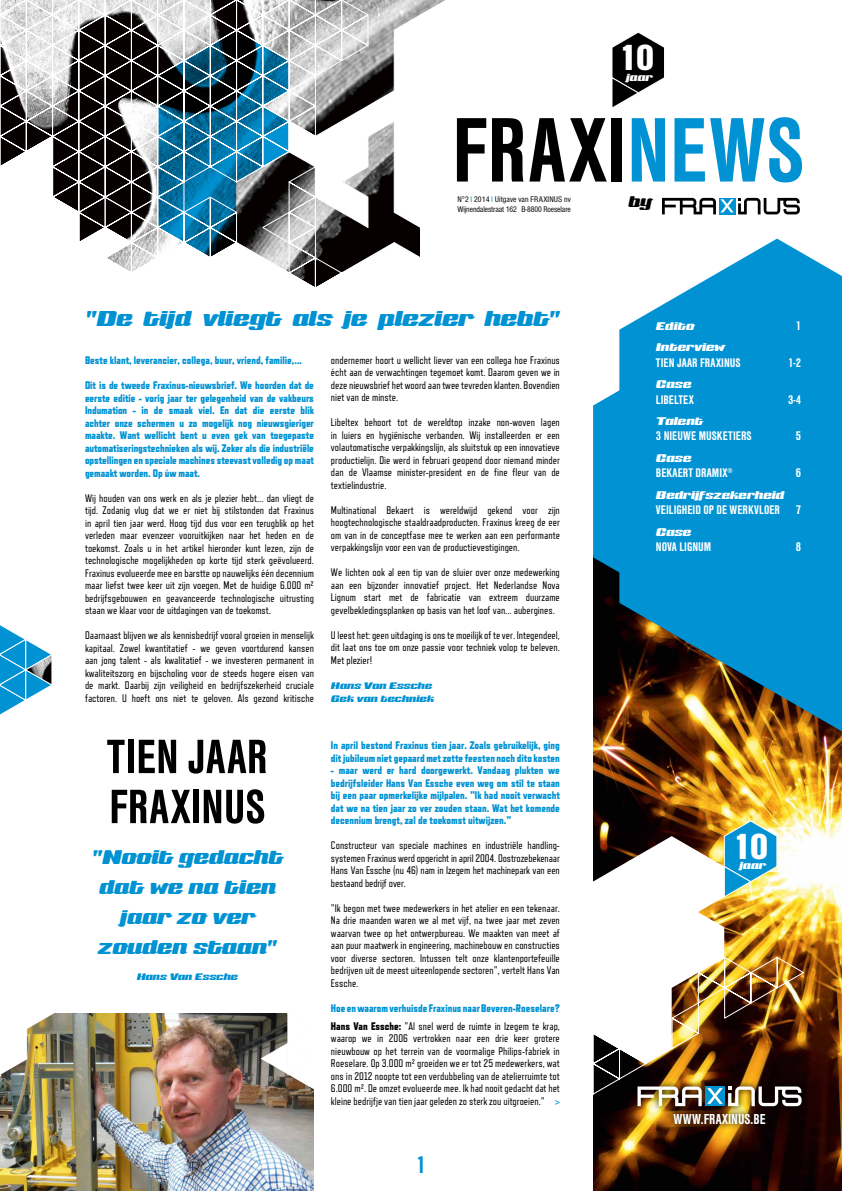
<style>
.page{position:relative;width:842px;height:1191px;background:#fff}
.page>*{position:absolute;margin:0;border:0;box-sizing:border-box;transform-origin:0 0}
.t1{font:700 95px "Nimbus San Con";letter-spacing:.005em;color:#000}
.t2{font:700 50px/50px "Nimbus San Con";color:#000}
.t3{font:900 38.5px "Nimbus San Con";color:#fff}
.t4{font:500 25px "Sneakers Script";color:#0092d3}
.t5{font:700 25px "Nimbus San Con";color:#0092d3}
.t6{font:500 23px/30px "Sneakers Script";color:#0092d3;text-align:center}
.t7{font:500 18px "Sneakers Script";color:#000}
.t8{font:700 15px "Nimbus San Con";color:#fff}
.t9{font:700 13px "Nimbus San Con";color:#fff}
.t10{font:500 13px "Sneakers Script";color:#fff}
.t11{font:500 12px "Sneakers Script";color:#fff}
.t12{font:11px/12.5px "Refrigerator Deluxe";color:#000;text-align:justify}
.t13{font:800 11px/12.5px "Refrigerator Deluxe";color:#0092d3;text-align:justify}
.t14{font:500 11px/12.5px "Sneakers Script";color:#0092d3}
.t15{font:8.5px/10px "Nimbus San Con";letter-spacing:-.01em;color:#000}
.s1{color:#0092d3}
.s2{color:#000}
.s3{font-weight:400;color:#000}
</style>
<div class="page">
<img style="left:593px;top:731px;width:249px;height:460px">
<svg style="left:593px;top:239px;width:249px;height:492px;background:#268db9"></svg>
<svg style="left:369px;top:0;width:76px;height:258px"></svg>
<svg style="left:662px;top:198px;width:138px;height:16px"></svg>
<svg style="left:343px;top:0;width:26px;height:272px"></svg>
<svg style="left:1px;top:0;width:342px;height:287px"></svg>
<svg style="left:0;top:7px;width:1px;height:159px"></svg>
<svg style="left:612px;top:32px;width:52px;height:76px"></svg>
<svg style="left:0;top:625px;width:52px;height:90px"></svg>
<div style="left:631px;top:1080px;width:177px;height:32px;background:#110101"></div>
<img style="left:593px;top:956px;width:211px;height:235px">
<img style="left:593px;top:820px;width:184px;height:243px">
<img style="left:0;top:1014px;width:314px;height:177px">
<img style="left:0;top:1013px;width:54px;height:70px">
<svg style="left:261px;top:1013px;width:53px;height:76px"></svg>
<h3 class="t3" style="left:619px;top:36px;width:37px">10</h3>
<p class="t11" style="left:626px;top:70px;width:28px">jaar</p>
<h1 class="t1" style="left:452px;top:98px;width:353px">FRAXI<span class="s1">NEWS</span></h1>
<h3 class="t7" style="left:628px;top:191px;width:25px">by</h3>
<p class="t15" style="left:457px;top:195px;width:115px">N°2 <span class="s1">I</span> 2014 <span class="s1">I</span> Uitgave van FRAXINUS nv<br>Wijnendalestraat 162 B-8800 Roeselare</p>
<h3 class="t4" style="left:85px;top:304px;width:476px">"De tijd vliegt als je plezier hebt"</h3>
<p class="t13" style="left:85px;top:354px;width:219px">Beste klant, leverancier, collega, buur, vriend, familie,...</p>
<p class="t13" style="left:85px;top:379px;width:230px">Dit is de tweede Fraxinus-nieuwsbrief. We hoorden dat de eerste editie - vorig jaar ter gelegenheid van de vakbeurs Indumation - in de smaak viel. En dat die eerste blik achter onze schermen u zo mogelijk nog nieuwsgieriger maakte. Want wellicht bent u even gek van toegepaste automatiseringstechnieken als wij. Zeker als die industriële opstellingen en speciale machines steevast volledig op maat gemaakt worden. Op úw maat.</p>
<p class="t12" style="left:85px;top:491px;width:230px">Wij houden van ons werk en als je plezier hebt... dan vliegt de tijd. Zodanig vlug dat we er niet bij stilstonden dat Fraxinus in april tien jaar werd. Hoog tijd dus voor een terugblik op het verleden maar evenzeer vooruitkijken naar het heden en de toekomst. Zoals u in het artikel hieronder kunt lezen, zijn de technologische mogelijkheden op korte tijd sterk geëvolueerd.<br>Fraxinus evolueerde mee en barstte op nauwelijks één decennium maar liefst twee keer uit zijn voegen. Met de huidige 6.000 m² bedrijfsgebouwen en geavanceerde technologische uitrusting staan we klaar voor de uitdagingen van de toekomst.</p>
<p class="t12" style="left:85px;top:629px;width:230px">Daarnaast blijven we als kennisbedrijf vooral groeien in menselijk kapitaal. Zowel kwantitatief - we geven voortdurend kansen aan jong talent - als kwalitatief - we investeren permanent in kwaliteitszorg en bijscholing voor de steeds hogere eisen van de markt. Daarbij zijn veiligheid en bedrijfszekerheid cruciale factoren. U hoeft ons niet te geloven. Als gezond kritische</p>
<h2 class="t2" style="left:107px;top:732px;width:162px">TIEN JAAR<br>FRAXINUS</h2>
<h3 class="t6" style="left:92px;top:841px;width:193px">"Nooit gedacht dat we na tien jaar zo ver zouden staan"</h3>
<p class="t14" style="left:137px;top:970px;width:102px">Hans Van Essche</p>
<p class="t12" style="left:331px;top:354px;width:230px">ondernemer hoort u wellicht liever van een collega hoe Fraxinus écht aan de verwachtingen tegemoet komt. Daarom geven we in deze nieuwsbrief het woord aan twee tevreden klanten. Bovendien niet van de minste.</p>
<p class="t12" style="left:331px;top:416px;width:230px">Libeltex behoort tot de wereldtop inzake non-woven lagen in luiers en hygiënische verbanden. Wij installeerden er een volautomatische verpakkingslijn, als sluitstuk op een innovatieve productielijn. Die werd in februari geopend door niemand minder dan de Vlaamse minister-president en de fine fleur van de textielindustrie.</p>
<p class="t12" style="left:331px;top:504px;width:230px">Multinational Bekaert is wereldwijd gekend voor zijn hoogtechnologische staaldraadproducten. Fraxinus kreeg de eer om van in de conceptfase mee te werken aan een performante verpakkingslijn voor een van de productievestigingen.</p>
<p class="t12" style="left:331px;top:566px;width:230px">We lichten ook al een tip van de sluier over onze medewerking aan een bijzonder innovatief project. Het Nederlandse Nova Lignum start met de fabricatie van extreem duurzame gevelbekledingsplanken op basis van het loof van... aubergines.</p>
<p class="t12" style="left:331px;top:629px;width:230px">U leest het: geen uitdaging is ons te moeilijk of te ver. Integendeel, dit laat ons toe om onze passie voor techniek volop te beleven.<br>Met plezier!</p>
<p class="t14" style="left:331px;top:679px;width:104px">Hans Van Essche<br>Gek van techniek</p>
<p class="t13" style="left:331px;top:739px;width:230px">In april bestond Fraxinus tien jaar. Zoals gebruikelijk, ging dit jubileum niet gepaard met zotte feesten noch dito kosten</p>
<p class="t13" style="left:331px;top:764px;width:230px">- maar werd er hard doorgewerkt. Vandaag plukten we bedrijfsleider Hans Van Essche even weg om stil te staan bij een paar opmerkelijke mijlpalen. "Ik had nooit verwacht dat we na tien jaar zo ver zouden staan. Wat het komende decennium brengt, zal de toekomst uitwijzen."</p>
<p class="t12" style="left:331px;top:839px;width:230px">Constructeur van speciale machines en industriële handling&shy;systemen Fraxinus werd opgericht in april 2004. Oostrozebekenaar Hans Van Essche (nu 46) nam in Izegem het machinepark van een bestaand bedrijf over.</p>
<p class="t12" style="left:331px;top:901px;width:230px">"Ik begon met twee medewerkers in het atelier en een tekenaar.<br>Na drie maanden waren we al met vijf, na twee jaar met zeven waarvan twee op het ontwerpbureau. We maakten van meet af aan puur maatwerk in engineering, machinebouw en constructies voor diverse sectoren. Intussen telt onze klantenportefeuille bedrijven uit de meest uiteenlopende sectoren", vertelt Hans Van Essche.</p>
<p class="t13" style="left:331px;top:998px;width:230px;line-height:18.2px">Hoe en waarom verhuisde Fraxinus naar Beveren-Roeselare?<br><span class="s2">Hans Van Essche:</span> <span class="s3">"Al snel werd de ruimte in Izegem te krap,</span></p>
<p class="t12" style="left:331px;top:1032px;width:230px">waarop we in 2006 vertrokken naar een drie keer grotere nieuwbouw op het terrein van de voormalige Philips-fabriek in Roeselare. Op 3.000 m² groeiden we er tot 25 medewerkers, wat ons in 2012 noopte tot een verdubbeling van de atelierruimte tot 6.000 m². De omzet evolueerde mee. Ik had nooit gedacht dat het kleine bedrijfje van tien jaar geleden zo sterk zou uitgroeien." <span class="s1">&gt;</span></p>
<h3 class="t5" style="left:416px;top:1150px;width:12px">1</h3>
<p class="t10" style="left:656px;top:318px;width:40px">Edito</p>
<p class="t9" style="left:796px;top:318px;width:7px">1</p>
<p class="t10" style="left:656px;top:339px;width:70px">Interview</p>
<p class="t9" style="left:656px;top:355px;width:86px">TIEN JAAR FRAXINUS</p>
<p class="t9" style="left:788px;top:355px;width:14px">1-2</p>
<p class="t10" style="left:656px;top:376px;width:37px">Case</p>
<p class="t9" style="left:656px;top:392px;width:39px">LIBELTEX</p>
<p class="t9" style="left:788px;top:392px;width:14px">3-4</p>
<p class="t10" style="left:656px;top:413px;width:48px">Talent</p>
<p class="t9" style="left:656px;top:429px;width:97px">3 NIEUWE MUSKETIERS</p>
<p class="t9" style="left:796px;top:429px;width:7px">5</p>
<p class="t10" style="left:656px;top:450px;width:37px">Case</p>
<p class="t9" style="left:656px;top:466px;width:78px">BEKAERT DRAMIX<sup>®</sup></p>
<p class="t9" style="left:796px;top:466px;width:7px">6</p>
<p class="t10" style="left:656px;top:487px;width:130px">Bedrijfszekerheid</p>
<p class="t9" style="left:656px;top:503px;width:147px">VEILIGHEID OP DE WERKVLOER 7</p>
<p class="t10" style="left:656px;top:524px;width:37px">Case</p>
<p class="t9" style="left:656px;top:539px;width:57px">NOVA LIGNUM</p>
<p class="t9" style="left:796px;top:539px;width:7px">8</p>
<h3 class="t3" style="left:733px;top:824px;width:37px">10</h3>
<p class="t11" style="left:739px;top:858px;width:28px">jaar</p>
<h3 class="t8" style="left:673px;top:1111px;width:94px">WWW.FRAXINUS.BE</h3>
</div>
